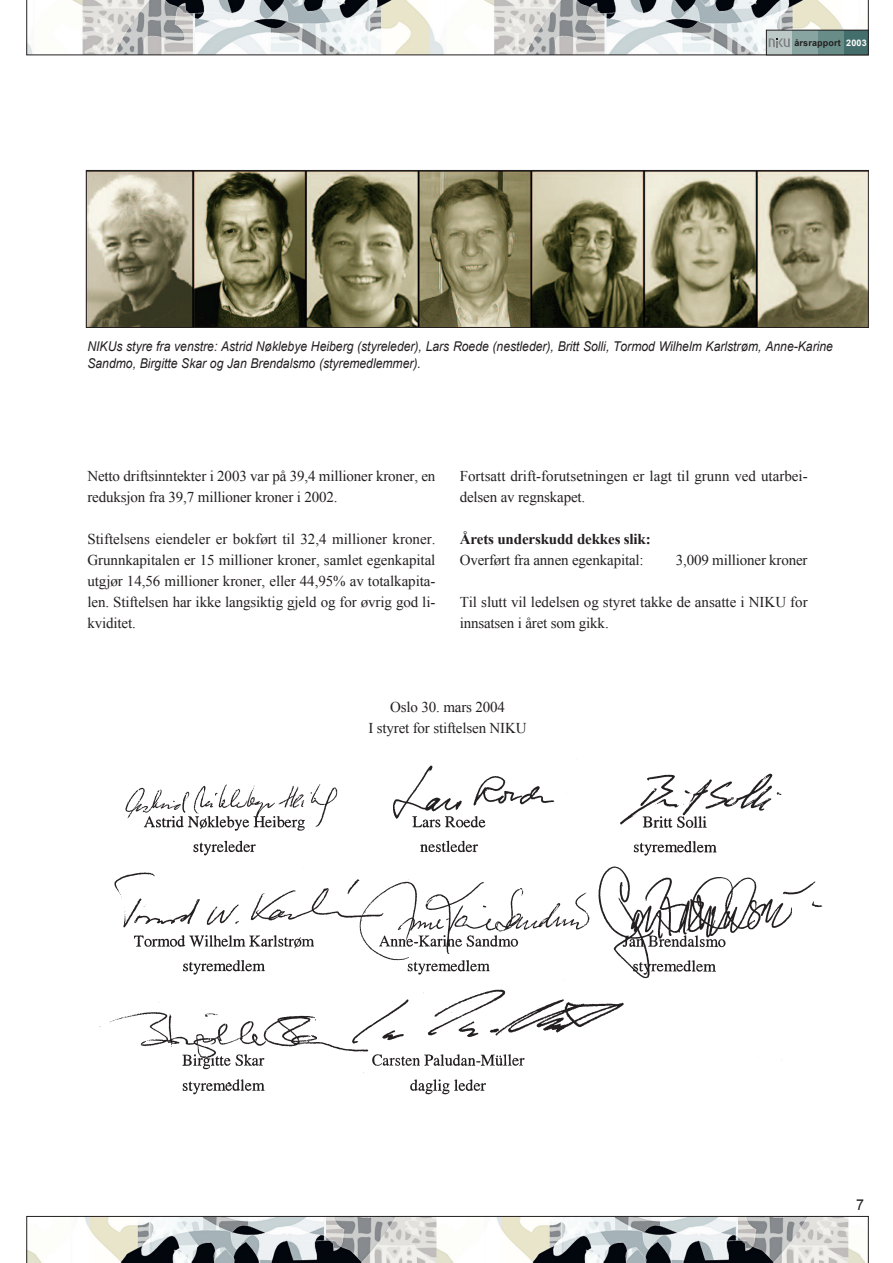
<style>
.page{position:relative;width:893px;height:1263px;background:#fff}
.page>*{position:absolute;margin:0;border:0;box-sizing:border-box;transform-origin:0 0}
.t1{font:15px/21px "Times New Roman";letter-spacing:-.01em;color:#231f20}
.t2{font:700 15px "Times New Roman";letter-spacing:-.01em;color:#231f20}
.t3{font:15px "Arial";color:#231f20;scale:.95 1}
.t4{font:italic 13.5px/16.5px "Arial";color:#231f20;scale:.9 1}
.t5{font:700 9px "Arial";letter-spacing:.015em;color:#231f20}
.s1{color:#fff}
</style>
<div class="page">
<svg style="left:26px;top:0;width:842px;height:55px"></svg>
<div style="left:842px;top:30px;width:26px;height:25px;background:#446e6b"></div>
<div style="left:817px;top:30px;width:26px;height:25px;background:#688c87"></div>
<div style="left:791px;top:30px;width:26px;height:25px;background:#89a5a1"></div>
<div style="left:766px;top:30px;width:26px;height:25px;background:#bdc9c7"></div>
<div style="left:766px;top:30px;width:102px;height:25px;border:1px solid #231f20"></div>
<svg style="left:768px;top:38px;width:21px;height:9px"></svg>
<svg style="left:26px;top:1216px;width:842px;height:47px"></svg>
<img style="left:88px;top:172px;width:778px;height:154px">
<div style="left:86px;top:170px;width:782px;height:158px;border:1px solid #231f20"></div>
<img style="left:99px;top:765px;width:724px;height:330px">
<p class="t5" style="left:794px;top:38px;width:74px">årsrapport <span class="s1">2003</span></p>
<p class="t4" style="left:87px;top:338px;width:829px">NIKUs styre fra venstre: Astrid Nøklebye Heiberg (styreleder), Lars Roede (nestleder), Britt Solli, Tormod Wilhelm Karlstrøm, Anne-Karine<br>Sandmo, Birgitte Skar og Jan Brendalsmo (styremedlemmer).</p>
<p class="t1" style="left:87px;top:466px;width:349px">Netto driftsinntekter i 2003 var på 39,4 millioner kroner, en reduksjon fra 39,7 millioner kroner i 2002.</p>
<p class="t1" style="left:87px;top:529px;width:349px;text-align:justify">Stiftelsens eiendeler er bokført til 32,4 millioner kroner.<br>Grunnkapitalen er 15 millioner kroner, samlet egenkapital utgjør 14,56 millioner kroner, eller 44,95% av totalkapita&shy;len. Stiftelsen har ikke langsiktig gjeld og for øvrig god li&shy;kviditet.</p>
<p class="t1" style="left:459px;top:466px;width:349px">Fortsatt drift-forutsetningen er lagt til grunn ved utarbei&shy;delsen av regnskapet.</p>
<p class="t2" style="left:459px;top:531px;width:193px">Årets underskudd dekkes slik:</p>
<p class="t1" style="left:459px;top:550px;width:186px">Overført fra annen egenkapital:</p>
<p class="t1" style="left:675px;top:550px;width:133px">3,009 millioner kroner</p>
<p class="t1" style="left:459px;top:592px;width:349px">Til slutt vil ledelsen og styret takke de ansatte i NIKU for innsatsen i året som gikk.</p>
<p class="t1" style="left:368px;top:697px;width:160px;text-align:center">Oslo 30. mars 2004<br>I styret for stiftelsen NIKU</p>
<p class="t3" style="left:856px;top:1196px;width:10px">7</p>
</div>
